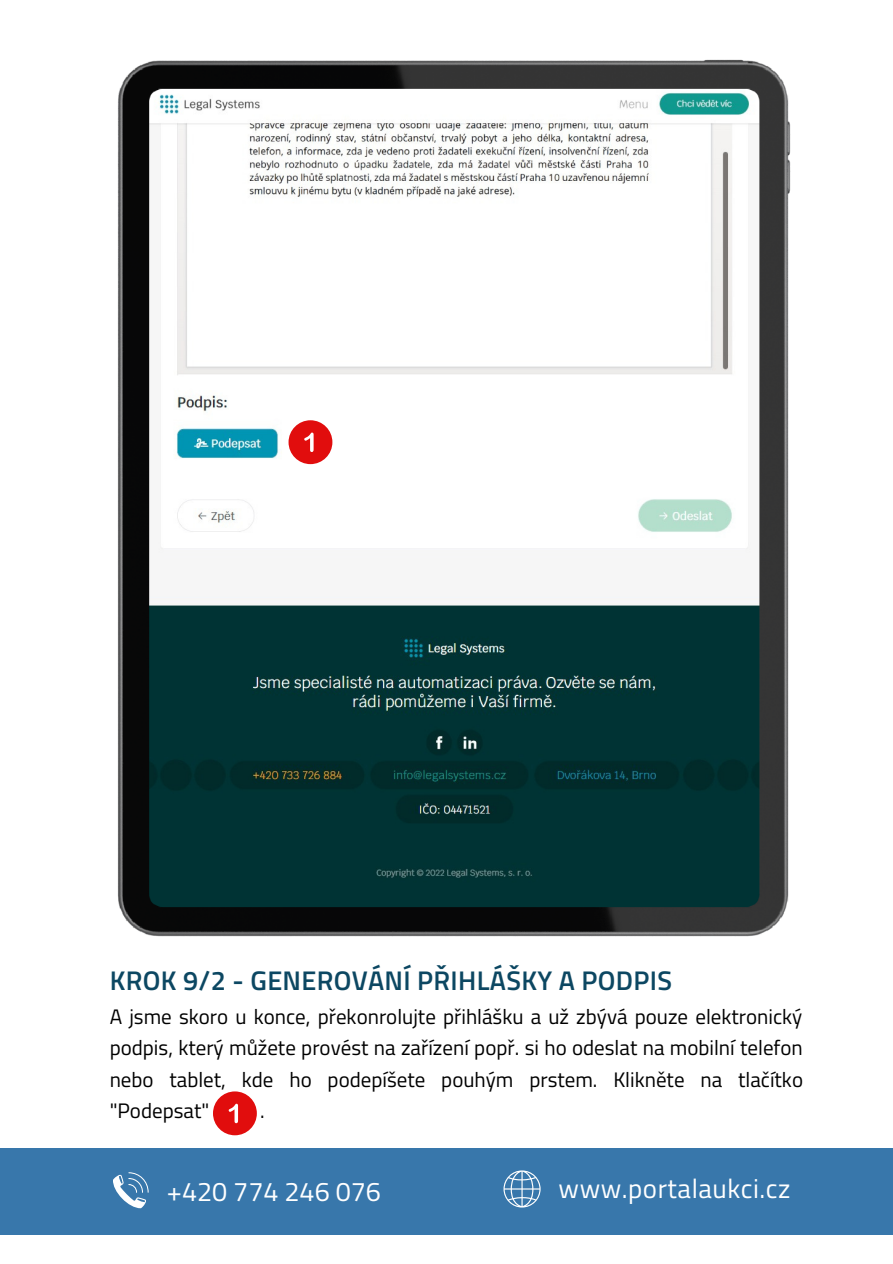
<style>
.page{position:relative;width:893px;height:1264px;background:#fff}
.page>*{position:absolute;margin:0;border:0;box-sizing:border-box;transform-origin:0 0}
.t1{font:600 27px "Titillium Web";letter-spacing:.01em;color:#0c4762}
.t2{font:27px "Titillium Web";letter-spacing:.02em;color:#fff}
.t3{font:27px "Titillium Web";color:#fff}
.t4{font:21px/31.5px "Titillium Web";color:#000;text-align:justify}
</style>
<div class="page">
<div style="left:454px;top:1147px;width:438px;height:87px;background:#3877ab"></div>
<div style="left:0;top:1147px;width:454px;height:87px;background:#3877ab"></div>
<svg style="left:113px;top:1172px;width:36px;height:36px"></svg>
<svg style="left:503px;top:1170px;width:37px;height:37px"></svg>
<img style="left:117px;top:60px;width:673px;height:876px">
<div style="left:213px;top:1091px;width:44px;height:44px;background:#e10d0d;border-radius:50%"></div>
<svg style="left:229px;top:1103px;width:9px;height:20px"></svg>
<div style="left:288px;top:420px;width:44px;height:44px;background:#e10d0d;border-radius:50%"></div>
<svg style="left:304px;top:432px;width:9px;height:20px"></svg>
<div style="left:229px;top:388px;width:268px;height:25px;background:#fff"></div>
<p class="t1" style="left:110px;top:958px;width:563px">KROK 9/2 - GENEROVÁNÍ PŘIHLÁŠKY A PODPIS</p>
<p class="t4" style="left:110px;top:1000px;width:694px">A jsme skoro u konce, překonrolujte přihlášku a už zbývá pouze elektronický podpis, který můžete provést na zařízení popř. si ho odeslat na mobilní telefon nebo tablet, kde ho podepíšete pouhým prstem. Klikněte na tlačítko "Podepsat"</p>
<p class="t4" style="left:260px;top:1094px;width:6px">.</p>
<p class="t3" style="left:167px;top:1170px;width:216px">+420 774 246 076</p>
<p class="t2" style="left:558px;top:1166px;width:233px">www.portalaukci.cz</p>
</div>
